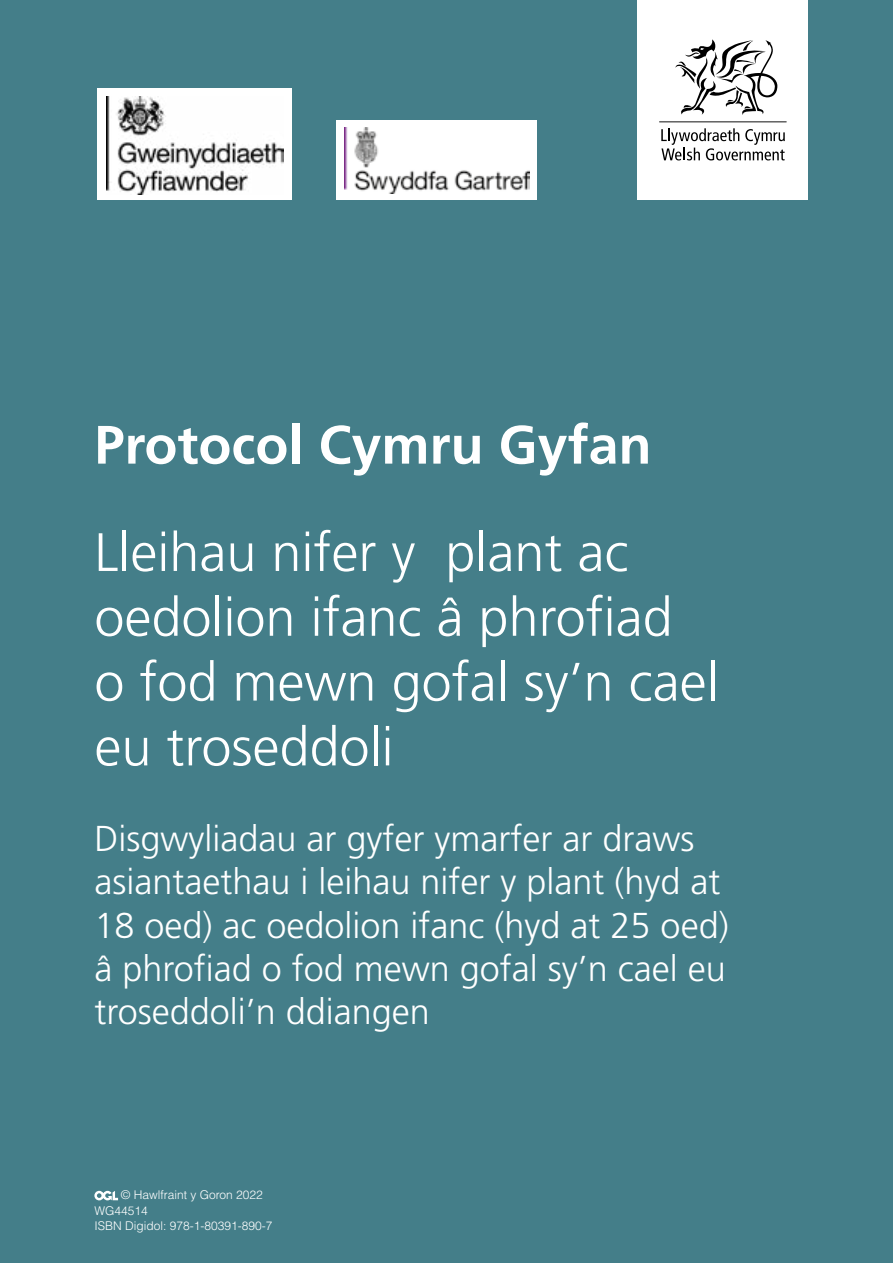
<style>
.page{position:relative;width:893px;height:1263px;background:#447e89}
.page>*{position:absolute;margin:0;border:0;box-sizing:border-box;transform-origin:0 0}
.NEW_Front_cover_Head{font:300 54px/64.8px "Frutiger LT Std";color:#fff}
.NEW_Front_cover_Head-2{font:700 54px "Frutiger LT Std";color:#fff}
.NEW_Sub_Sub_heading{font:300 36px/43.2px "Frutiger LT Std";color:#fff}
.Copyright{font:300 12px/15.5px "Helvetica LT Std";color:#fff}
</style>
<div class="page">
<div style="left:638px;top:0;width:170px;height:200px;background:#fff"></div>
<svg style="left:675px;top:39px;width:102px;height:76px"></svg>
<svg style="left:661px;top:128px;width:124px;height:32px"></svg>
<hr style="left:659px;top:121px;width:128px;height:1px;background:#000">
<svg style="left:94px;top:1191px;width:24px;height:9px"></svg>
<div style="left:336px;top:120px;width:201px;height:80px;background:#fff"></div>
<img style="left:344px;top:127px;width:185px;height:67px">
<div style="left:98px;top:88px;width:194px;height:112px;background:#fff"></div>
<img style="left:107px;top:96px;width:176px;height:99px">
<h1 class="NEW_Front_cover_Head-2" style="left:94px;top:413px;width:559px">Protocol Cymru Gyfan</h1>
<h1 class="NEW_Front_cover_Head" style="left:94px;top:521px;width:626px">Lleihau nifer y plant ac oedolion ifanc â phrofiad<br>o fod mewn gofal sy’n cael eu troseddoli</h1>
<p class="NEW_Sub_Sub_heading" style="left:94px;top:818px;width:636px">Disgwyliadau ar gyfer ymarfer ar draws asiantaethau i leihau nifer y plant (hyd at 18 oed) ac oedolion ifanc (hyd at 25 oed) â phrofiad o fod mewn gofal sy’n cael eu troseddoli’n ddiangen</p>
<p class="Copyright" style="left:94px;top:1187px;width:180px;text-indent:26px">© Hawlfraint y Goron 2022<br>WG44514<br>ISBN Digidol: 978-1-80391-890-7</p>
</div>
